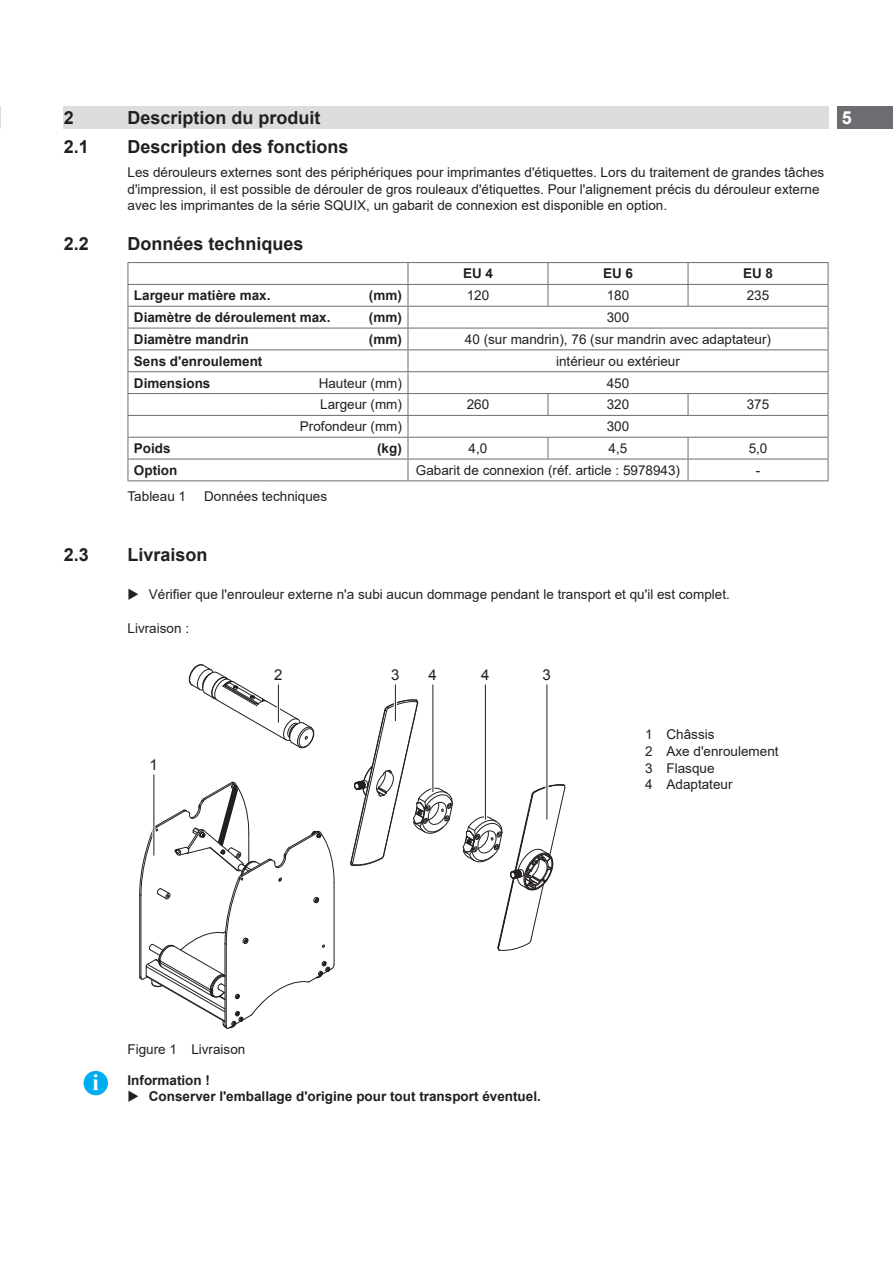
<style>
.page{position:relative;width:893px;height:1263px;background:#fff}
.page>*{position:absolute;margin:0;border:0;box-sizing:border-box;transform-origin:0 0}
.t1{font:700 22.95px "Times New Roman";color:#fff}
.t2{font:700 18px "Arial";color:#231f20}
.t3{font:700 18px "Arial";color:#fff}
.t4{font:15px "Arial";color:#231f20}
.Haupttext_eing{font:13.5px/16.8px "Arial";color:#231f20}
.Haupttext_fett{font:700 13.5px "Arial";color:#231f20}
.Haupttext{font:13.5px "Arial";color:#231f20}
</style>
<div class="page">
<div style="left:64px;top:106px;width:765px;height:23px;background:#dcdddf"></div>
<div style="left:838px;top:106px;width:55px;height:23px;background:#6c6d70"></div>
<svg style="left:128px;top:263px;width:1px;height:217px"></svg>
<hr style="left:128px;top:262px;width:140px;height:1px;background:#6c6d70">
<hr style="left:128px;top:284px;width:140px;height:1px;background:#6c6d70">
<hr style="left:128px;top:306px;width:140px;height:1px;background:#6c6d70">
<hr style="left:268px;top:306px;width:140px;height:1px;background:#6c6d70">
<hr style="left:128px;top:328px;width:140px;height:1px;background:#6c6d70">
<hr style="left:268px;top:328px;width:140px;height:1px;background:#6c6d70">
<hr style="left:128px;top:349px;width:140px;height:1px;background:#6c6d70">
<hr style="left:268px;top:349px;width:140px;height:1px;background:#6c6d70">
<hr style="left:128px;top:371px;width:140px;height:1px;background:#6c6d70">
<hr style="left:128px;top:393px;width:140px;height:1px;background:#6c6d70">
<hr style="left:128px;top:415px;width:140px;height:1px;background:#6c6d70">
<hr style="left:128px;top:437px;width:140px;height:1px;background:#6c6d70">
<hr style="left:128px;top:459px;width:140px;height:1px;background:#6c6d70">
<hr style="left:268px;top:459px;width:140px;height:1px;background:#6c6d70">
<hr style="left:128px;top:480px;width:140px;height:1px;background:#6c6d70">
<hr style="left:268px;top:480px;width:140px;height:1px;background:#6c6d70">
<hr style="left:268px;top:262px;width:140px;height:1px;background:#6c6d70">
<hr style="left:268px;top:284px;width:140px;height:1px;background:#6c6d70">
<hr style="left:268px;top:371px;width:140px;height:1px;background:#6c6d70">
<hr style="left:268px;top:393px;width:140px;height:1px;background:#6c6d70">
<hr style="left:268px;top:415px;width:140px;height:1px;background:#6c6d70">
<hr style="left:268px;top:437px;width:140px;height:1px;background:#6c6d70">
<svg style="left:408px;top:263px;width:1px;height:217px"></svg>
<hr style="left:408px;top:262px;width:140px;height:1px;background:#6c6d70">
<hr style="left:548px;top:262px;width:140px;height:1px;background:#6c6d70">
<hr style="left:688px;top:262px;width:140px;height:1px;background:#6c6d70">
<svg style="left:548px;top:263px;width:1px;height:43px"></svg>
<svg style="left:688px;top:263px;width:1px;height:43px"></svg>
<svg style="left:548px;top:394px;width:1px;height:21px"></svg>
<svg style="left:688px;top:394px;width:1px;height:21px"></svg>
<svg style="left:548px;top:438px;width:1px;height:21px"></svg>
<svg style="left:688px;top:438px;width:1px;height:42px"></svg>
<svg style="left:828px;top:263px;width:1px;height:217px"></svg>
<hr style="left:408px;top:284px;width:140px;height:1px;background:#6c6d70">
<hr style="left:548px;top:284px;width:140px;height:1px;background:#6c6d70">
<hr style="left:688px;top:284px;width:140px;height:1px;background:#6c6d70">
<hr style="left:408px;top:306px;width:140px;height:1px;background:#6c6d70">
<hr style="left:548px;top:306px;width:140px;height:1px;background:#6c6d70">
<hr style="left:688px;top:306px;width:140px;height:1px;background:#6c6d70">
<hr style="left:408px;top:328px;width:140px;height:1px;background:#6c6d70">
<hr style="left:548px;top:328px;width:140px;height:1px;background:#6c6d70">
<hr style="left:688px;top:328px;width:140px;height:1px;background:#6c6d70">
<hr style="left:408px;top:349px;width:140px;height:1px;background:#6c6d70">
<hr style="left:548px;top:349px;width:140px;height:1px;background:#6c6d70">
<hr style="left:688px;top:349px;width:140px;height:1px;background:#6c6d70">
<hr style="left:408px;top:371px;width:140px;height:1px;background:#6c6d70">
<hr style="left:548px;top:371px;width:140px;height:1px;background:#6c6d70">
<hr style="left:688px;top:371px;width:140px;height:1px;background:#6c6d70">
<hr style="left:408px;top:393px;width:140px;height:1px;background:#6c6d70">
<hr style="left:548px;top:393px;width:140px;height:1px;background:#6c6d70">
<hr style="left:688px;top:393px;width:140px;height:1px;background:#6c6d70">
<hr style="left:408px;top:415px;width:140px;height:1px;background:#6c6d70">
<hr style="left:548px;top:415px;width:140px;height:1px;background:#6c6d70">
<hr style="left:688px;top:415px;width:140px;height:1px;background:#6c6d70">
<hr style="left:408px;top:437px;width:140px;height:1px;background:#6c6d70">
<hr style="left:548px;top:437px;width:140px;height:1px;background:#6c6d70">
<hr style="left:688px;top:437px;width:140px;height:1px;background:#6c6d70">
<hr style="left:408px;top:459px;width:140px;height:1px;background:#6c6d70">
<hr style="left:548px;top:459px;width:140px;height:1px;background:#6c6d70">
<hr style="left:688px;top:459px;width:140px;height:1px;background:#6c6d70">
<hr style="left:408px;top:480px;width:140px;height:1px;background:#6c6d70">
<hr style="left:548px;top:480px;width:140px;height:1px;background:#6c6d70">
<hr style="left:688px;top:480px;width:140px;height:1px;background:#6c6d70">
<svg style="left:139px;top:782px;width:196px;height:247px"></svg>
<svg style="left:350px;top:699px;width:103px;height:167px"></svg>
<svg style="left:463px;top:784px;width:102px;height:167px"></svg>
<svg style="left:188px;top:664px;width:127px;height:85px"></svg>
<hr style="left:152px;top:774px;width:3px;height:81px;background:#fff">
<hr style="left:154px;top:774px;width:1px;height:81px;background:#231f20">
<hr style="left:277px;top:684px;width:3px;height:38px;background:#fff">
<hr style="left:278px;top:684px;width:1px;height:38px;background:#231f20">
<hr style="left:394px;top:684px;width:3px;height:37px;background:#fff">
<hr style="left:395px;top:684px;width:1px;height:37px;background:#231f20">
<hr style="left:431px;top:684px;width:3px;height:108px;background:#fff">
<hr style="left:433px;top:684px;width:1px;height:108px;background:#231f20">
<hr style="left:484px;top:684px;width:3px;height:135px;background:#fff">
<hr style="left:485px;top:684px;width:1px;height:135px;background:#231f20">
<hr style="left:545px;top:684px;width:3px;height:135px;background:#fff">
<hr style="left:547px;top:684px;width:1px;height:135px;background:#231f20">
<div style="left:84px;top:1071px;width:24px;height:24px;background:#00aeef;border-radius:50%"></div>
<p class="t2" style="left:64px;top:105px;width:12px">2</p>
<p class="t2" style="left:128px;top:105px;width:195px">Description du produit</p>
<h2 class="t3" style="left:842px;top:105px;width:12px">5</h2>
<p class="t2" style="left:64px;top:134px;width:27px">2.1</p>
<p class="t2" style="left:128px;top:134px;width:223px">Description des fonctions</p>
<p class="Haupttext_eing" style="left:128px;top:163px;width:698px">Les dérouleurs externes sont des périphériques pour imprimantes d'étiquettes. Lors du traitement de grandes tâches d'impression, il est possible de dérouler de gros rouleaux d'étiquettes. Pour l'alignement précis du dérouleur externe avec les imprimantes de la série SQUIX, un gabarit de connexion est disponible en option.</p>
<p class="t2" style="left:64px;top:231px;width:27px">2.2</p>
<p class="t2" style="left:128px;top:231px;width:178px">Données techniques</p>
<p class="Haupttext_fett" style="left:463px;top:264px;width:32px">EU 4</p>
<p class="Haupttext_fett" style="left:603px;top:264px;width:32px">EU 6</p>
<p class="Haupttext_fett" style="left:743px;top:264px;width:32px">EU 8</p>
<p class="Haupttext_fett" style="left:134px;top:286px;width:138px">Largeur matière max.</p>
<p class="Haupttext_fett" style="left:369px;top:286px;width:34px">(mm)</p>
<p class="Haupttext" style="left:467px;top:286px;width:24px">120</p>
<p class="Haupttext" style="left:607px;top:286px;width:24px">180</p>
<p class="Haupttext" style="left:747px;top:286px;width:24px">235</p>
<p class="Haupttext_fett" style="left:134px;top:308px;width:198px">Diamètre de déroulement max.</p>
<p class="Haupttext_fett" style="left:369px;top:308px;width:34px">(mm)</p>
<p class="Haupttext" style="left:607px;top:308px;width:24px">300</p>
<p class="Haupttext_fett" style="left:134px;top:330px;width:116px">Diamètre mandrin</p>
<p class="Haupttext_fett" style="left:369px;top:330px;width:34px">(mm)</p>
<p class="Haupttext" style="left:465px;top:330px;width:308px">40 (sur mandrin), 76 (sur mandrin avec adaptateur)</p>
<p class="Haupttext_fett" style="left:134px;top:351px;width:130px">Sens d'enroulement</p>
<p class="Haupttext" style="left:556px;top:352px;width:125px">intérieur ou extérieur</p>
<p class="Haupttext_fett" style="left:134px;top:373px;width:78px">Dimensions</p>
<p class="Haupttext" style="left:319px;top:373px;width:85px">Hauteur (mm)</p>
<p class="Haupttext" style="left:607px;top:373px;width:24px">450</p>
<p class="Haupttext" style="left:320px;top:395px;width:83px">Largeur (mm)</p>
<p class="Haupttext" style="left:467px;top:395px;width:24px">260</p>
<p class="Haupttext" style="left:607px;top:395px;width:24px">320</p>
<p class="Haupttext" style="left:747px;top:395px;width:24px">375</p>
<p class="Haupttext" style="left:300px;top:417px;width:104px">Profondeur (mm)</p>
<p class="Haupttext" style="left:607px;top:417px;width:24px">300</p>
<p class="Haupttext_fett" style="left:134px;top:439px;width:38px">Poids</p>
<p class="Haupttext_fett" style="left:377px;top:439px;width:26px">(kg)</p>
<p class="Haupttext" style="left:469px;top:439px;width:20px">4,0</p>
<p class="Haupttext" style="left:609px;top:439px;width:20px">4,5</p>
<p class="Haupttext" style="left:749px;top:439px;width:20px">5,0</p>
<p class="Haupttext_fett" style="left:134px;top:461px;width:45px">Option</p>
<p class="Haupttext" style="left:416px;top:461px;width:266px">Gabarit de connexion (réf. article : 5978943)</p>
<p class="Haupttext" style="left:756px;top:461px;width:6px">-</p>
<p class="Haupttext_eing" style="left:128px;top:487px;width:60px">Tableau 1</p>
<p class="Haupttext_eing" style="left:204px;top:487px;width:125px">Données techniques</p>
<p class="t2" style="left:64px;top:541px;width:27px">2.3</p>
<p class="t2" style="left:128px;top:541px;width:82px">Livraison</p>
<p class="Haupttext_eing" style="left:149px;top:585px;width:583px">Vérifier que l'enrouleur externe n'a subi aucun dommage pendant le transport et qu'il est complet.</p>
<p class="Haupttext_eing" style="left:128px;top:619px;width:63px">Livraison :</p>
<p class="t4" style="left:150px;top:754px;width:10px">1</p>
<p class="t4" style="left:274px;top:664px;width:10px">2</p>
<p class="t4" style="left:391px;top:664px;width:10px">3</p>
<p class="t4" style="left:429px;top:664px;width:10px">4</p>
<p class="t4" style="left:481px;top:664px;width:10px">4</p>
<p class="t4" style="left:543px;top:664px;width:10px">3</p>
<p class="Haupttext_eing" style="left:645px;top:725px;width:71px">1 Châssis</p>
<p class="Haupttext_eing" style="left:645px;top:742px;width:135px">2 Axe d'enroulement</p>
<p class="Haupttext_eing" style="left:645px;top:759px;width:71px">3 Flasque</p>
<p class="Haupttext_eing" style="left:645px;top:776px;width:89px">4 Adaptateur</p>
<p class="Haupttext_eing" style="left:128px;top:1041px;width:119px">Figure 1 Livraison</p>
<p class="t1" style="left:92px;top:1066px;width:8px">i</p>
<p class="Haupttext_fett" style="left:128px;top:1070px;width:84px">Information !</p>
<p class="Haupttext_fett" style="left:149px;top:1087px;width:394px">Conserver l'emballage d'origine pour tout transport éventuel.</p>
</div>
